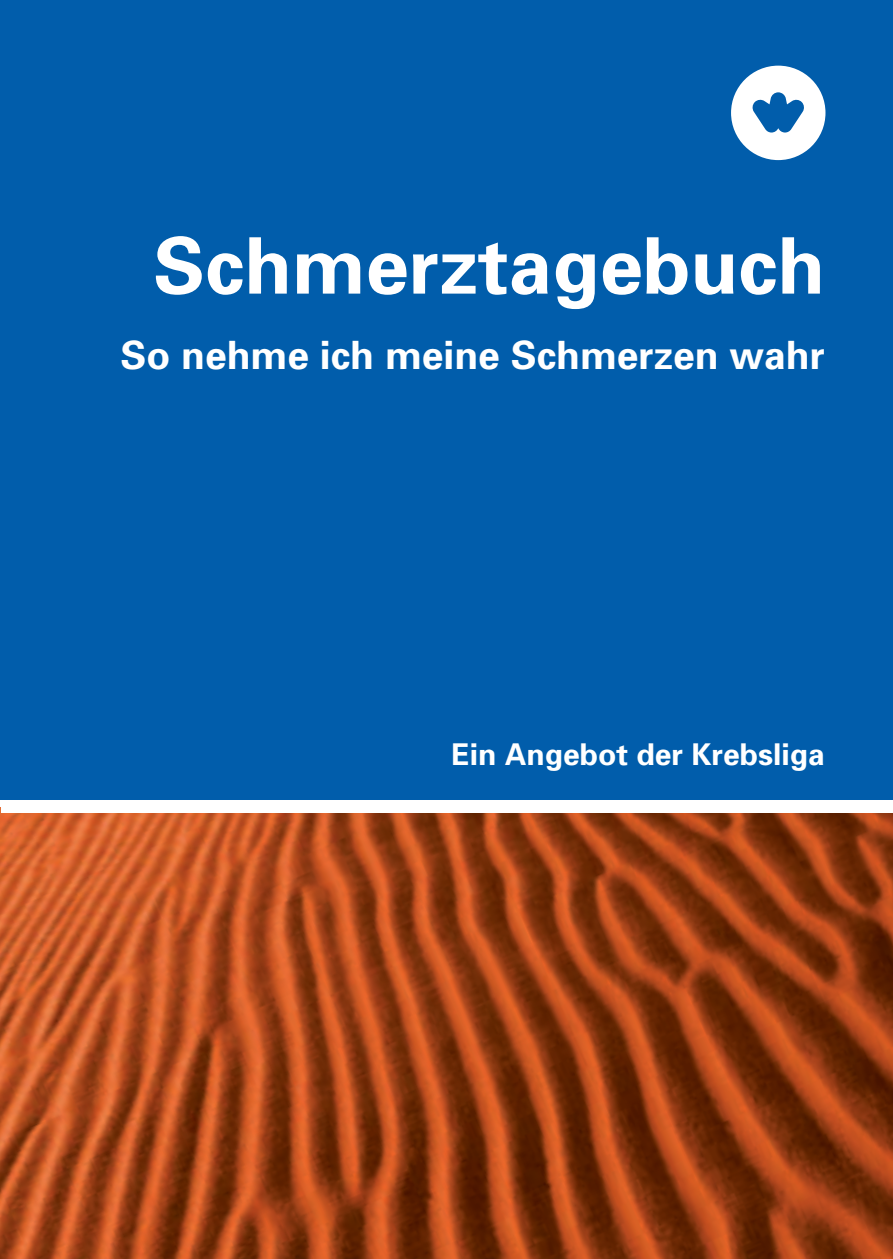
<style>
.page{position:relative;width:893px;height:1259px;background:#fff}
.page>*{position:absolute;margin:0;border:0;box-sizing:border-box;transform-origin:0 0}
.t1{font:700 78px "Univers";color:#fff}
.t2{font:700 39px "Univers";color:#fff}
.t3{font:700 30px "Univers";color:#fff}
</style>
<div class="page">
<img style="left:0;top:807px;width:893px;height:452px">
<div style="left:0;top:0;width:893px;height:799px;background:#015dab"></div>
<svg style="left:731px;top:66px;width:94px;height:94px"></svg>
<div style="left:2px;top:799px;width:891px;height:13px;background:#fff"></div>
<h1 class="t1" style="left:153px;top:216px;width:673px">Schmerztagebuch</h1>
<p class="t2" style="left:121px;top:330px;width:706px">So nehme ich meine Schmerzen wahr</p>
<p class="t3" style="left:451px;top:734px;width:375px">Ein Angebot der Krebsliga</p>
</div>
